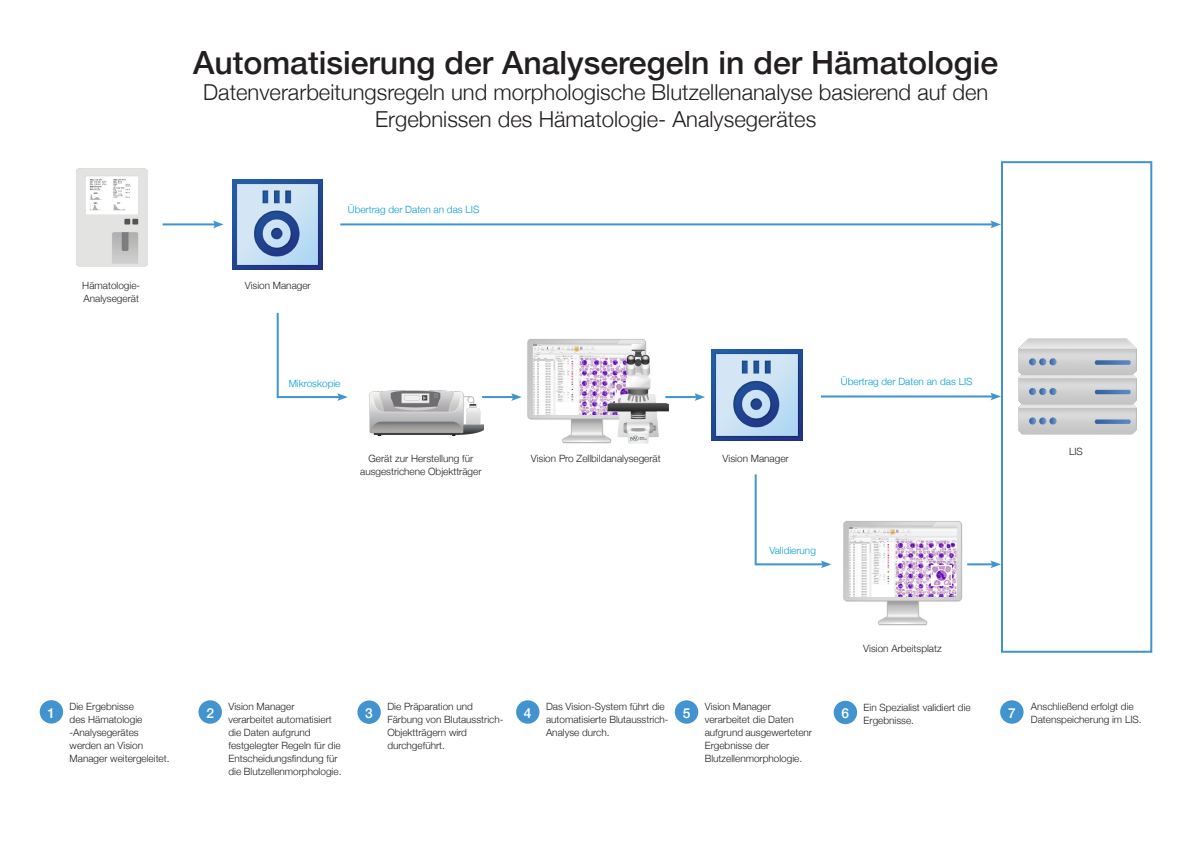
<style>
.page{position:relative;width:1191px;height:842px;background:#fff}
.page>*{position:absolute;margin:0;border:0;box-sizing:border-box;transform-origin:0 0}
.Title_2{font:500 32px "Helvetica Neue";color:#231f20}
.Body{font:300 22px/26.4px "Helvetica Neue";color:#231f20;text-align:center}
.t1{font:500 13.7px "Helvetica Neue";color:#fff}
.Body_ENG{font:300 10px/13px "Helvetica Neue";color:#231f20}
.Body-2{font:300 10px "Helvetica Neue";color:#231f20}
.Body_ENG-2{font:300 10px "Helvetica Neue";color:#009fda}
.Body-3{font:300 10px "Helvetica Neue";color:#009fda}
</style>
<div class="page">
<div style="left:40px;top:700px;width:23px;height:23px;background:#4194d0;border-radius:50%"></div>
<div style="left:516px;top:700px;width:23px;height:24px;background:#4194d0;border-radius:50%"></div>
<div style="left:357px;top:700px;width:24px;height:24px;background:#4194d0;border-radius:50%"></div>
<div style="left:198px;top:700px;width:24px;height:24px;background:#4194d0;border-radius:50%"></div>
<div style="left:675px;top:700px;width:23px;height:24px;background:#4194d0;border-radius:50%"></div>
<div style="left:833px;top:701px;width:24px;height:23px;background:#4194d0;border-radius:50%"></div>
<div style="left:1000px;top:700px;width:23px;height:24px;background:#4194d0;border-radius:50%"></div>
<div style="left:1001px;top:161px;width:151px;height:492px;border:2px solid #4194d0"></div>
<hr style="left:163px;top:223px;width:54px;height:2px;background:#4194d0">
<svg style="left:213px;top:220px;width:11px;height:8px"></svg>
<hr style="left:754px;top:474px;width:2px;height:91px;background:#4194d0">
<hr style="left:340px;top:223px;width:654px;height:2px;background:#4194d0">
<svg style="left:990px;top:220px;width:11px;height:8px"></svg>
<hr style="left:821px;top:395px;width:173px;height:2px;background:#4194d0">
<svg style="left:990px;top:393px;width:11px;height:7px"></svg>
<hr style="left:967px;top:563px;width:27px;height:2px;background:#4194d0">
<svg style="left:990px;top:560px;width:11px;height:8px"></svg>
<hr style="left:482px;top:396px;width:33px;height:2px;background:#4194d0">
<svg style="left:511px;top:393px;width:11px;height:8px"></svg>
<hr style="left:665px;top:396px;width:33px;height:2px;background:#4194d0">
<svg style="left:694px;top:393px;width:11px;height:8px"></svg>
<hr style="left:755px;top:563px;width:69px;height:2px;background:#4194d0">
<svg style="left:820px;top:560px;width:11px;height:8px"></svg>
<img style="left:527px;top:339px;width:118px;height:104px">
<img style="left:533px;top:345px;width:56px;height:69px">
<img style="left:589px;top:340px;width:87px;height:104px">
<img style="left:76px;top:168px;width:72px;height:99px">
<img style="left:232px;top:179px;width:91px;height:91px">
<img style="left:711px;top:350px;width:91px;height:90px">
<img style="left:369px;top:390px;width:114px;height:45px">
<img style="left:1018px;top:338px;width:118px;height:97px">
<img style="left:843px;top:521px;width:119px;height:105px">
<img style="left:849px;top:527px;width:108px;height:70px">
<hr style="left:277px;top:313px;width:2px;height:84px;background:#4194d0">
<hr style="left:277px;top:396px;width:64px;height:2px;background:#4194d0">
<svg style="left:337px;top:393px;width:11px;height:8px"></svg>
<p class="Title_2" style="left:193px;top:37px;width:807px">Automatisierung der Analyseregeln in der Hämatologie</p>
<p class="Body" style="left:203px;top:77px;width:786px">Datenverarbeitungsregeln und morphologische Blutzellenanalyse basierend auf den<br>Ergebnissen des Hämatologie- Analysegerätes</p>
<p class="Body_ENG" style="left:82px;top:279px;width:59px">Hämatologie-<br>Analysegerät</p>
<p class="Body-2" style="left:245px;top:278px;width:68px">Vision Manager</p>
<p class="Body_ENG-2" style="left:348px;top:202px;width:133px">Übertrag der Daten an das LIS</p>
<p class="Body_ENG-2" style="left:289px;top:375px;width:53px">Mikroskopie</p>
<p class="Body_ENG-2" style="left:841px;top:374px;width:133px">Übertrag der Daten an das LIS</p>
<p class="Body_ENG" style="left:360px;top:451px;width:123px;text-align:center">Gerät zur Herstellung für ausgestrichene Objektträger</p>
<p class="Body-2" style="left:531px;top:450px;width:131px">Vision Pro Zellbildanalysegerät</p>
<p class="Body-2" style="left:722px;top:450px;width:68px">Vision Manager</p>
<p class="Body-3" style="left:769px;top:542px;width:48px">Validierung</p>
<p class="Body-2" style="left:863px;top:640px;width:80px">Vision Arbeitsplatz</p>
<p class="Body-2" style="left:1069px;top:444px;width:15px">LIS</p>
<p class="t1" style="left:206px;top:702px;width:9px">2</p>
<p class="t1" style="left:682px;top:702px;width:9px">5</p>
<p class="t1" style="left:841px;top:702px;width:9px">6</p>
<p class="Body_ENG" style="left:1031px;top:699px;width:112px">Anschließend erfolgt die<br>Datenspeicherung im LIS.</p>
<p class="Body_ENG" style="left:70px;top:699px;width:101px">Die Ergebnisse<br>des Hämatologie -Analysegerätes werden an Vision<br>Manager weitergeleitet.</p>
<p class="Body_ENG" style="left:546px;top:699px;width:124px">Das Vision-System führt die automatisierte Blutausstrich-<br>Analyse durch.</p>
<p class="Body_ENG" style="left:228px;top:699px;width:114px">Vision Manager verarbeitet automatisiert die Daten aufgrund festgelegter Regeln für die<br>Entscheidungsfindung für die Blutzellenmorphologie.</p>
<p class="Body_ENG" style="left:704px;top:699px;width:109px">Vision Manager verarbeitet die Daten aufgrund ausgewertetenr<br>Ergebnisse der<br>Blutzellenmorphologie.</p>
<p class="Body_ENG" style="left:863px;top:700px;width:109px">Ein Spezialist validiert die<br>Ergebnisse.</p>
<p class="Body_ENG" style="left:387px;top:700px;width:118px">Die Präparation und<br>Färbung von Blutausstrich-<br>Objektträgern wird durchgeführt.</p>
<p class="t1" style="left:48px;top:702px;width:9px">1</p>
<p class="t1" style="left:365px;top:702px;width:9px">3</p>
<p class="t1" style="left:524px;top:702px;width:9px">4</p>
<p class="t1" style="left:1008px;top:702px;width:9px">7</p>
</div>
